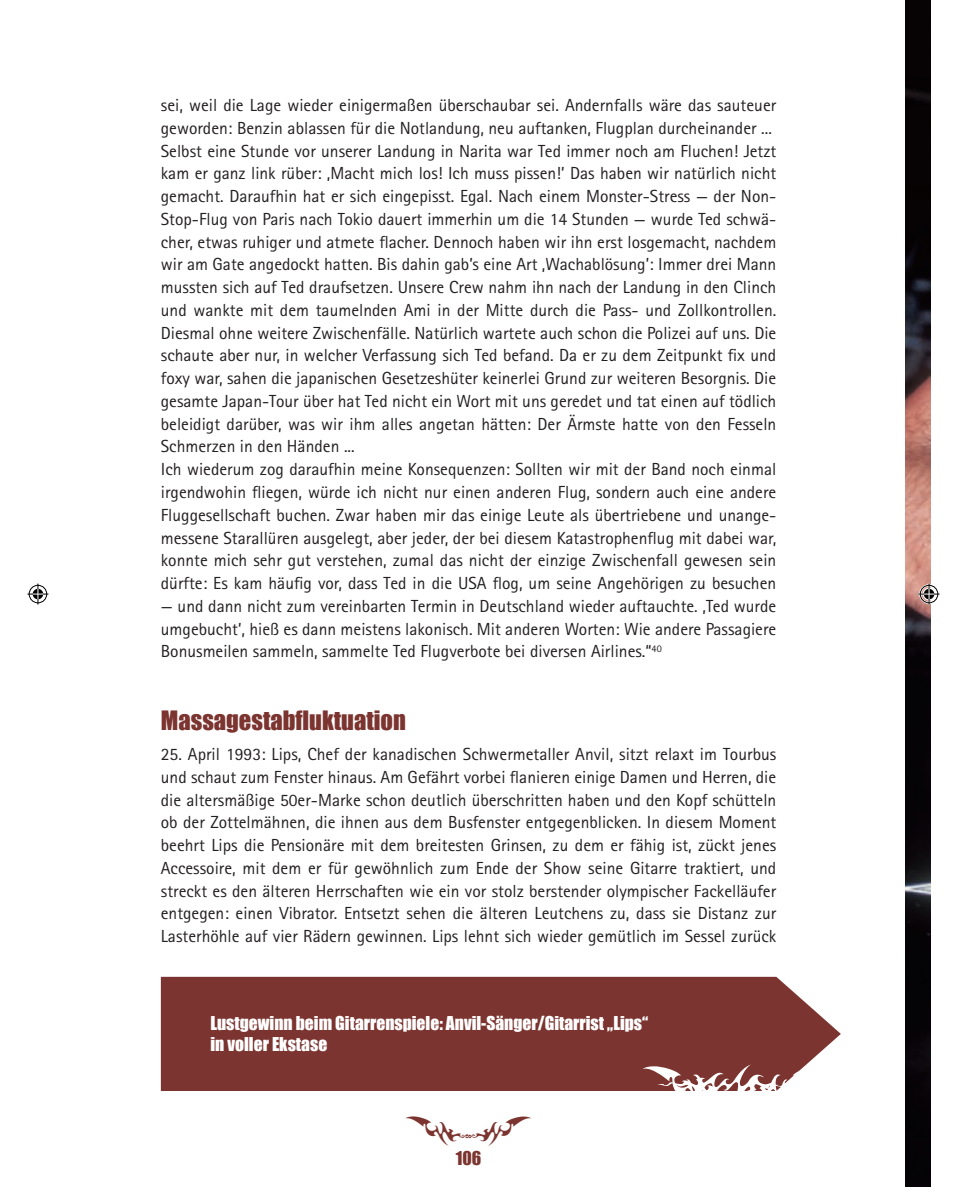
<style>
.page{position:relative;width:967px;height:1187px;background:#fff}
.page>*{position:absolute;margin:0;border:0;box-sizing:border-box;transform-origin:0 0}
.t1{font:42px "Tribalzbymarioz";color:#7b342f}
.t2{font:24.5px "Impact";color:#7b342f}
.t3{font:17.5px/22.8px "Rotis Sans Serif";color:#231f20;text-align:justify}
.t4{font:17.5px/21px "Impact";color:#fff}
.t5{font:17.5px "Impact";color:#7b342f}
</style>
<div class="page">
<img style="left:905px;top:0;width:25px;height:1186px">
<div style="left:161px;top:976px;width:679px;height:114px;background:#7b342f"></div>
<svg style="left:642px;top:1064px;width:189px;height:27px"></svg>
<hr style="left:0;top:0;width:32px;height:1px;background:#000">
<hr style="left:935px;top:0;width:31px;height:1px;background:#000">
<hr style="left:0;top:1186px;width:32px;height:1px;background:#000">
<hr style="left:935px;top:1186px;width:31px;height:1px;background:#000">
<svg style="left:915px;top:0;width:27px;height:1px"></svg>
<svg style="left:915px;top:1186px;width:27px;height:1px"></svg>
<svg style="left:27px;top:583px;width:21px;height:21px"></svg>
<svg style="left:918px;top:583px;width:21px;height:21px"></svg>
<p class="t3" style="left:161px;top:93px;width:617px;text-align:left">sei, weil die Lage wieder einigermaßen überschaubar sei. Andernfalls wäre das sauteuer geworden: Benzin ablassen für die Notlandung, neu auftanken, Flugplan durcheinander ...<br>Selbst eine Stunde vor unserer Landung in Narita war Ted immer noch am Fluchen! Jetzt kam er ganz link rüber: ‚Macht mich los! Ich muss pissen!’ Das haben wir natürlich nicht gemacht. Daraufhin hat er sich eingepisst. Egal. Nach einem Monster-Stress — der Non-Stop-Flug von Paris nach Tokio dauert immerhin um die 14 Stunden — wurde Ted schwä&shy;cher, etwas ruhiger und atmete flacher. Dennoch haben wir ihn erst losgemacht, nachdem wir am Gate angedockt hatten. Bis dahin gab’s eine Art ‚Wachablösung’: Immer drei Mann mussten sich auf Ted draufsetzen. Unsere Crew nahm ihn nach der Landung in den Clinch und wankte mit dem taumelnden Ami in der Mitte durch die Pass- und Zollkontrollen.<br>Diesmal ohne weitere Zwischenfälle. Natürlich wartete auch schon die Polizei auf uns. Die schaute aber nur, in welcher Verfassung sich Ted befand. Da er zu dem Zeitpunkt fix und foxy war, sahen die japanischen Gesetzeshüter keinerlei Grund zur weiteren Besorgnis. Die gesamte Japan-Tour über hat Ted nicht ein Wort mit uns geredet und tat einen auf tödlich beleidigt darüber, was wir ihm alles angetan hätten: Der Ärmste hatte von den Fesseln Schmerzen in den Händen ...<br>Ich wiederum zog daraufhin meine Konsequenzen: Sollten wir mit der Band noch einmal irgendwohin fliegen, würde ich nicht nur einen anderen Flug, sondern auch eine andere Fluggesellschaft buchen. Zwar haben mir das einige Leute als übertriebene und unange&shy;messene Starallüren ausgelegt, aber jeder, der bei diesem Katastrophenflug mit dabei war, konnte mich sehr gut verstehen, zumal das nicht der einzige Zwischenfall gewesen sein dürfte: Es kam häufig vor, dass Ted in die USA flog, um seine Angehörigen zu besuchen</p>
<p class="t3" style="left:161px;top:594px;width:617px">— und dann nicht zum vereinbarten Termin in Deutschland wieder auftauchte. ‚Ted wurde umgebucht’, hieß es dann meistens lakonisch. Mit anderen Worten: Wie andere Passagiere Bonusmeilen sammeln, sammelte Ted Flugverbote bei diversen Airlines.“<sup>40</sup></p>
<h2 class="t2" style="left:161px;top:705px;width:246px">Massagestabfluktuation</h2>
<p class="t3" style="left:161px;top:742px;width:617px">25. April 1993: Lips, Chef der kanadischen Schwermetaller Anvil, sitzt relaxt im Tourbus und schaut zum Fenster hinaus. Am Gefährt vorbei flanieren einige Damen und Herren, die die altersmäßige 50er-Marke schon deutlich überschritten haben und den Kopf schütteln ob der Zottelmähnen, die ihnen aus dem Busfenster entgegenblicken. In diesem Moment beehrt Lips die Pensionäre mit dem breitesten Grinsen, zu dem er fähig ist, zückt jenes Accessoire, mit dem er für gewöhnlich zum Ende der Show seine Gitarre traktiert, und streckt es den älteren Herrschaften wie ein vor stolz berstender olympischer Fackelläufer entgegen: einen Vibrator. Entsetzt sehen die älteren Leutchens zu, dass sie Distanz zur Lasterhöhle auf vier Rädern gewinnen. Lips lehnt sich wieder gemütlich im Sessel zurück</p>
<p class="t4" style="left:210px;top:1012px;width:439px">Lustgewinn beim Gitarrenspiele: Anvil-Sänger/Gitarrist „Lips“ in voller Ekstase</p>
<h1 class="t1" style="left:404px;top:1106px;width:131px">a</h1>
<p class="t5" style="left:456px;top:1146px;width:27px">106</p>
</div>
